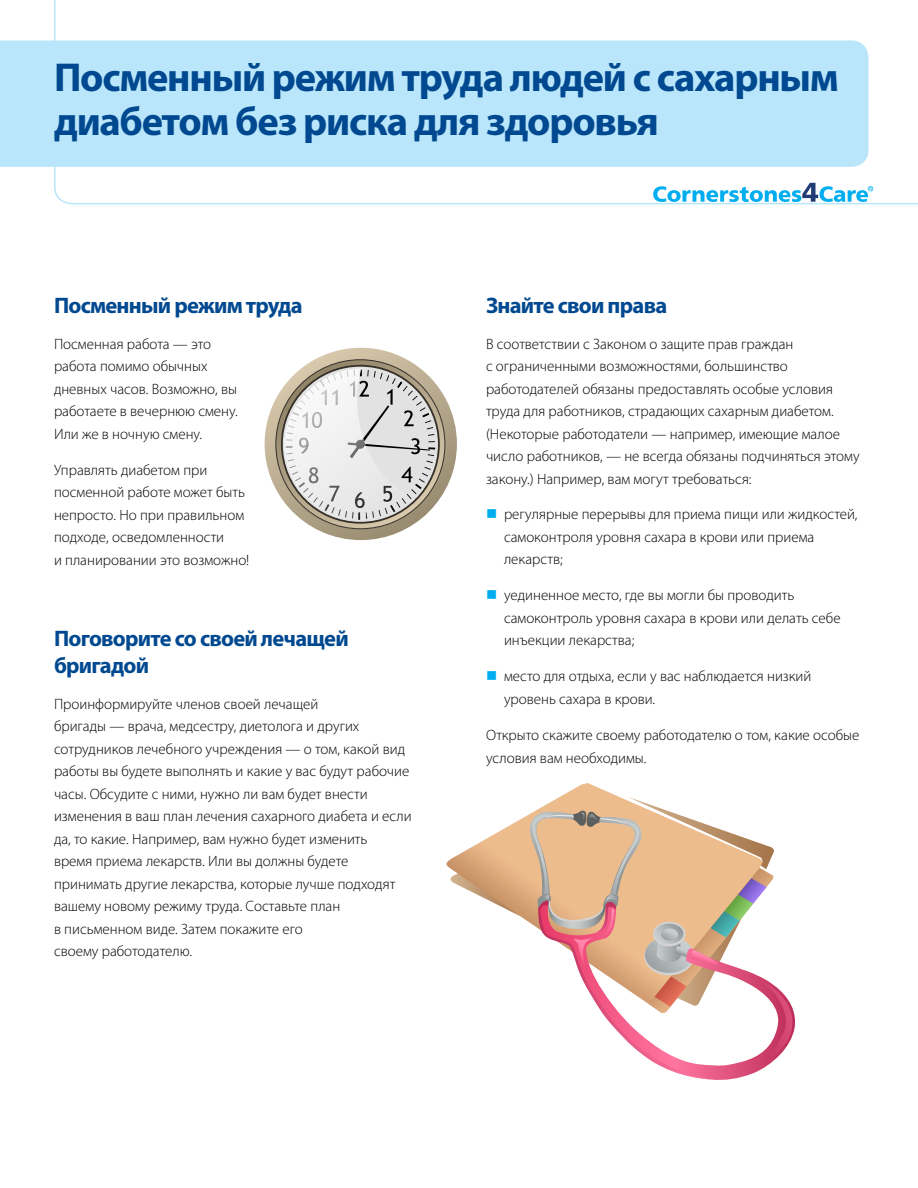
<style>
.page{position:relative;width:918px;height:1188px;background:#fff}
.page>*{position:absolute;margin:0;border:0;box-sizing:border-box;transform-origin:0 0}
.t1{font:700 40.5px/43.5px "Myriad Pro";letter-spacing:-.03em;color:#004990}
.t2{font:700 22.5px/27px "Myriad Pro";letter-spacing:-.035em;color:#004990}
.t3{font:300 15px/22.5px "Myriad Pro";color:#000}
</style>
<div class="page">
<svg style="left:54px;top:0;width:864px;height:204px"></svg>
<div style="left:0;top:40px;width:869px;height:127px;background:#b9e6fa"></div>
<svg style="left:653px;top:183px;width:220px;height:19px"></svg>
<svg style="left:265px;top:348px;width:192px;height:192px"></svg>
<svg style="left:446px;top:783px;width:173px;height:139px"></svg>
<svg style="left:529px;top:797px;width:266px;height:282px"></svg>
<h1 class="t1" style="left:54px;top:55px;width:786px">Посменный режим труда людей с сахарным диабетом без риска для здоровья</h1>
<h2 class="t2" style="left:54px;top:291px;width:250px">Посменный режим труда</h2>
<p class="t3" style="left:54px;top:332px;width:185px">Посменная работа — это работа помимо обычных дневных часов. Возможно, вы работаете в вечернюю смену.<br>Или же в ночную смену.</p>
<p class="t3" style="left:54px;top:458px;width:197px">Управлять диабетом при посменной работе может быть непросто. Но при правильном подходе, осведомленности<br>и планировании это возможно!</p>
<h2 class="t2" style="left:54px;top:624px;width:296px">Поговорите со своей лечащей бригадой</h2>
<p class="t3" style="left:54px;top:692px;width:359px">Проинформируйте членов своей лечащей<br>бригады — врача, медсестру, диетолога и других сотрудников лечебного учреждения — о том, какой вид работы вы будете выполнять и какие у вас будут рабочие часы. Обсудите с ними, нужно ли вам будет внести изменения в ваш план лечения сахарного диабета и если да, то какие. Например, вам нужно будет изменить<br>время приема лекарств. Или вы должны будете принимать другие лекарства, которые лучше подходят вашему новому режиму труда. Составьте план<br>в письменном виде. Затем покажите его<br>своему работодателю.</p>
<h2 class="t2" style="left:486px;top:291px;width:183px">Знайте свои права</h2>
<p class="t3" style="left:486px;top:332px;width:375px">В соответствии с Законом о защите прав граждан<br>с ограниченными возможностями, большинство работодателей обязаны предоставлять особые условия труда для работников, страдающих сахарным диабетом. (Некоторые работодатели — например, имеющие малое число работников, — не всегда обязаны подчиняться этому закону.) Например, вам могут требоваться:</p>
<p class="t3" style="left:504px;top:503px;width:355px">регулярные перерывы для приема пищи или жидкостей, самоконтроля уровня сахара в крови или приема лекарств;</p>
<p class="t3" style="left:504px;top:584px;width:338px">уединенное место, где вы могли бы проводить самоконтроль уровня сахара в крови или делать себе инъекции лекарства;</p>
<p class="t3" style="left:504px;top:665px;width:309px">место для отдыха, если у вас наблюдается низкий уровень сахара в крови.</p>
<p class="t3" style="left:486px;top:724px;width:375px">Открыто скажите своему работодателю о том, какие особые условия вам необходимы.</p>
</div>
